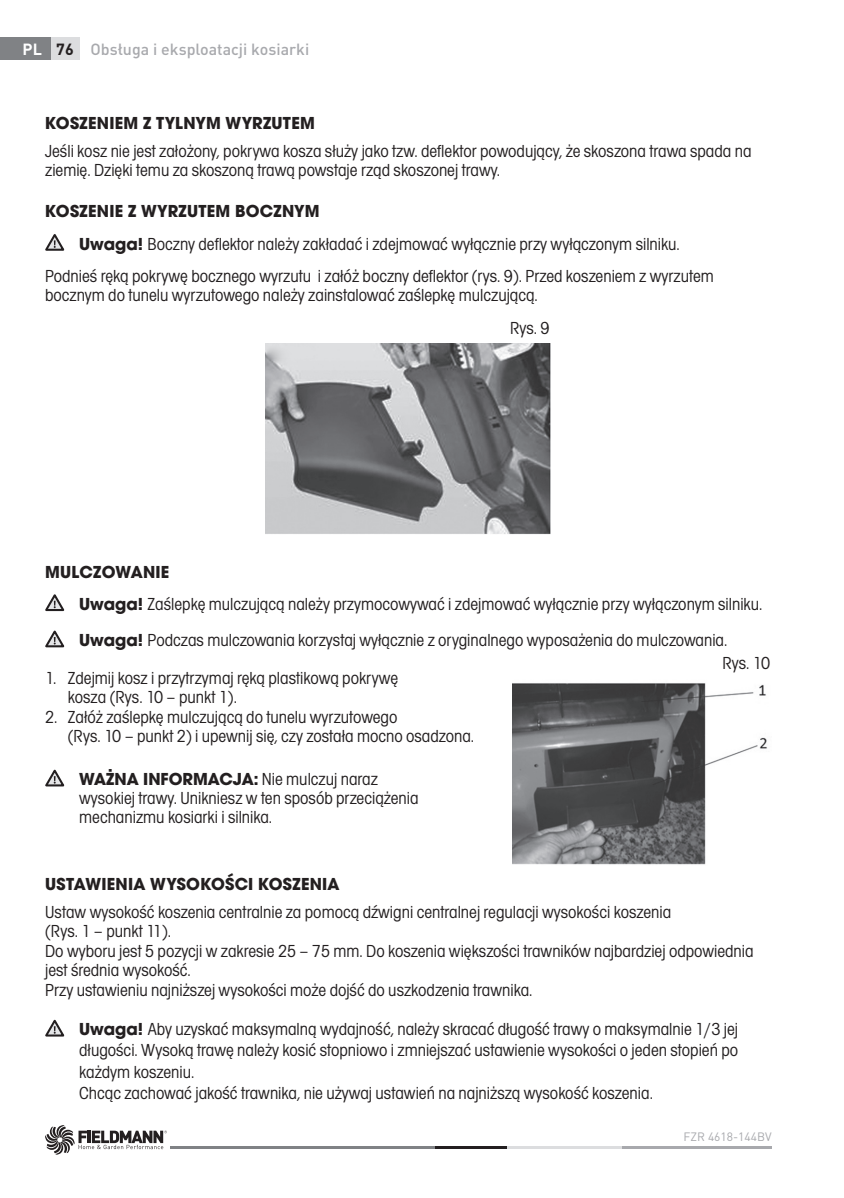
<style>
.page{position:relative;width:844px;height:1198px;background:#fff}
.page>*{position:absolute;margin:0;border:0;box-sizing:border-box;transform-origin:0 0}
.t1{font:18px/19.4px "Avant Gar Got Itc TOT Boo Con";color:#231f20}
.t2{font:700 18px "Avant Gar Got Itc TOT";letter-spacing:.015em;color:#231f20}
.t3{font:500 16px "DIN Pro";color:#a8a9ad}
.t4{font:700 16px "DIN Pro";color:#fff}
.t5{font:12px "DIN Pro";color:#a8a9ad}
.s1{color:#231f20}
.s2{font-family:"Avant Gar Got Itc TOT";font-weight:700}
.s3{font-family:"Avant Gar Got Itc TOT Boo Con";font-weight:400}
</style>
<div class="page">
<hr style="left:621px;top:1146px;width:150px;height:3px;background:#a8a9ad">
<hr style="left:506px;top:1146px;width:115px;height:3px;background:#dcdddf">
<hr style="left:170px;top:1146px;width:264px;height:3px;background:#808285">
<hr style="left:434px;top:1146px;width:72px;height:3px;background:#231f20">
<svg style="left:45px;top:1125px;width:122px;height:29px"></svg>
<div style="left:0;top:37px;width:51px;height:23px;background:#808285"></div>
<div style="left:51px;top:37px;width:28px;height:23px;background:#dcdddf"></div>
<svg style="left:45px;top:234px;width:19px;height:17px"></svg>
<img style="left:265px;top:343px;width:285px;height:191px">
<svg style="left:45px;top:594px;width:19px;height:17px"></svg>
<svg style="left:45px;top:630px;width:19px;height:17px"></svg>
<svg style="left:45px;top:769px;width:19px;height:17px"></svg>
<svg style="left:45px;top:1019px;width:19px;height:17px"></svg>
<img style="left:512px;top:683px;width:255px;height:182px">
<p class="t4" style="left:23px;top:38px;width:53px">PL <span class="s1">76</span></p>
<p class="t3" style="left:90px;top:39px;width:220px">Obsługa i eksploatacji kosiarki</p>
<p class="t2" style="left:45px;top:112px;width:271px">KOSZENIEM Z TYLNYM WYRZUTEM</p>
<p class="t1" style="left:45px;top:141px;width:707px">Jeśli kosz nie jest założony, pokrywa kosza służy jako tzw. deflektor powodujący, że skoszona trawa spada na ziemię. Dzięki temu za skoszoną trawą powstaje rząd skoszonej trawy.</p>
<p class="t2" style="left:45px;top:200px;width:275px">KOSZENIE Z WYRZUTEM BOCZNYM</p>
<p class="t1" style="left:45px;top:228px;width:669px;line-height:31.8px;text-align:center"><span class="s2">Uwaga!</span> Boczny deflektor należy zakładać i zdejmować wyłącznie przy wyłączonym silniku.<br>Podnieś ręką pokrywę bocznego wyrzutu i załóż boczny deflektor (rys. 9). Przed koszeniem z wyrzutem</p>
<p class="t1" style="left:510px;top:279px;width:41px;line-height:33px;text-indent:-464px">bocznym do tunelu wyrzutowego należy zainstalować zaślepkę mulczującą.<br>Rys. 9</p>
<p class="t2" style="left:45px;top:560px;width:125px">MULCZOWANIE</p>
<p class="t1" style="left:79px;top:586px;width:684px;line-height:36.2px"><span class="s2">Uwaga!</span> Zaślepkę mulczującą należy przymocowywać i zdejmować wyłącznie przy wyłączonym silniku.<br><span class="s2">Uwaga!</span> Podczas mulczowania korzystaj wyłącznie z oryginalnego wyposażenia do mulczowania.</p>
<p class="t1" style="left:68px;top:668px;width:331px;text-indent:-23px">1. Zdejmij kosz i przytrzymaj ręką plastikową pokrywę kosza (Rys. 10 – punkt 1).</p>
<p class="t1" style="left:68px;top:707px;width:407px;text-indent:-23px">2. Załóż zaślepkę mulczującą do tunelu wyrzutowego<br>(Rys. 10 – punkt 2) i upewnij się, czy została mocno osadzona.</p>
<p class="t2" style="left:79px;top:767px;width:300px">WAŻNA INFORMACJA: <span class="s3">Nie mulczuj naraz</span></p>
<p class="t1" style="left:79px;top:788px;width:341px">wysokiej trawy. Unikniesz w ten sposób przeciążenia mechanizmu kosiarki i silnika.</p>
<p class="t1" style="left:722px;top:653px;width:49px">Rys. 10</p>
<p class="t2" style="left:45px;top:873px;width:296px">USTAWIENIA WYSOKOŚCI KOSZENIA</p>
<p class="t1" style="left:45px;top:902px;width:709px">Ustaw wysokość koszenia centralnie za pomocą dźwigni centralnej regulacji wysokości koszenia<br>(Rys. 1 – punkt 11).<br>Do wyboru jest 5 pozycji w zakresie 25 – 75 mm. Do koszenia większości trawników najbardziej odpowiednia jest średnia wysokość.<br>Przy ustawieniu najniższej wysokości może dojść do uszkodzenia trawnika.</p>
<p class="t1" style="left:79px;top:1018px;width:660px;line-height:21.6px"><span class="s2">Uwaga!</span> Aby uzyskać maksymalną wydajność, należy skracać długość trawy o maksymalnie 1/3 jej długości. Wysoką trawę należy kosić stopniowo i zmniejszać ustawienie wysokości o jeden stopień po każdym koszeniu.<br>Chcąc zachować jakość trawnika, nie używaj ustawień na najniższą wysokość koszenia.</p>
<p class="t5" style="left:683px;top:1126px;width:89px">FZR 4618-144BV</p>
</div>
